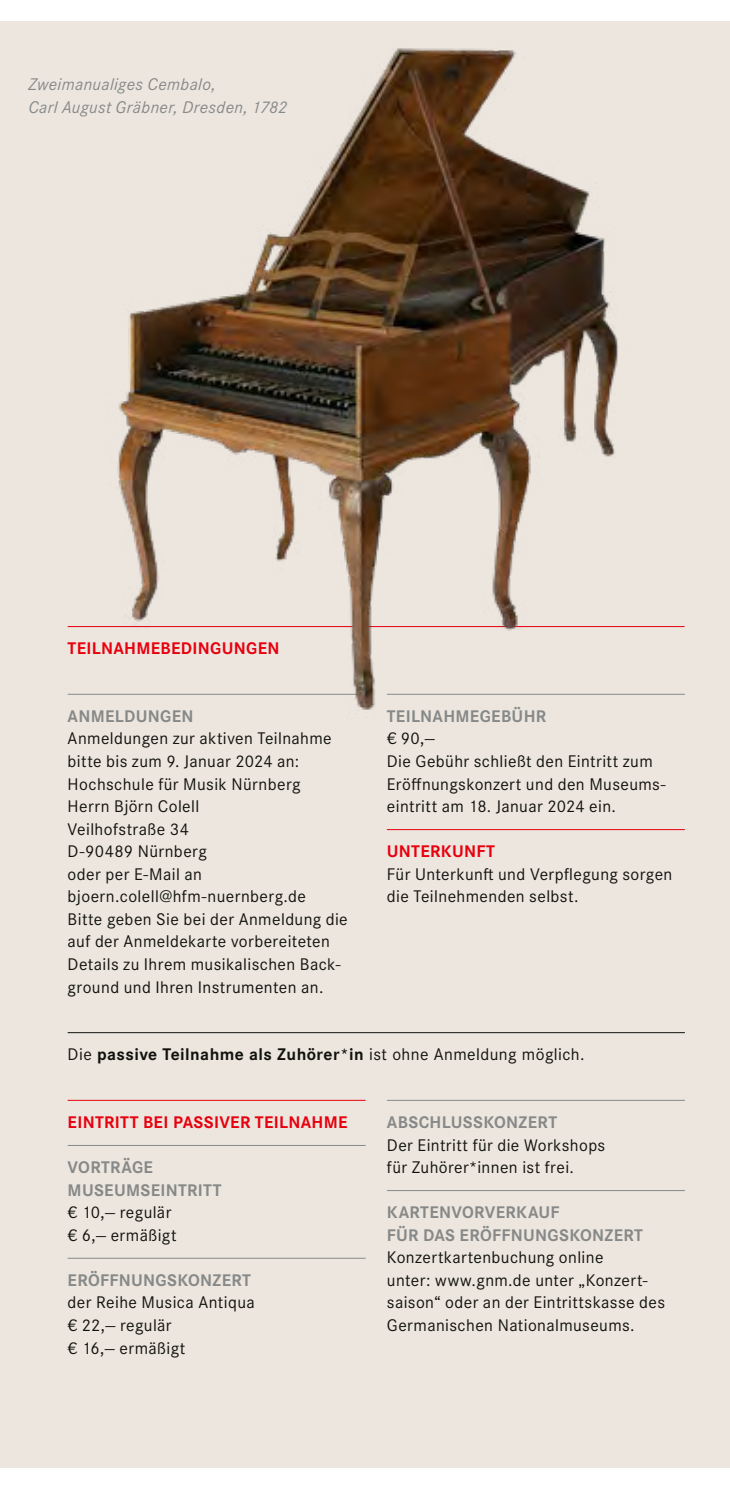
<style>
.page{position:relative;width:730px;height:1489px;background:#fff}
.page>*{position:absolute;margin:0;border:0;box-sizing:border-box;transform-origin:0 0}
.t1{font:17.5px/22.5px "Corporate S Pro";letter-spacing:.025em;color:#12120d}
.t2{font:700 17.5px/22.5px "Corporate S Pro";letter-spacing:.02em;color:#878988}
.t3{font:700 17.5px "Corporate S Pro";letter-spacing:.015em;color:#e7000e}
.t4{font:700 17.5px "Corporate S Pro";letter-spacing:.025em;color:#12120d}
.t5{font:italic 17.5px/22.5px "Corporate S Pro";letter-spacing:.02em;color:#878988}
.s1{font-weight:400}
</style>
<div class="page">
<div style="left:0;top:21px;width:730px;height:1446px;background:#ece6df"></div>
<hr style="left:68px;top:626px;width:616px;height:1px;background:#e7000e">
<hr style="left:387px;top:693px;width:298px;height:1px;background:#878988">
<hr style="left:387px;top:829px;width:298px;height:1px;background:#e7000e">
<hr style="left:68px;top:1032px;width:617px;height:1px;background:#12120d">
<hr style="left:68px;top:1099px;width:298px;height:1px;background:#e7000e">
<hr style="left:68px;top:1144px;width:298px;height:1px;background:#878988">
<hr style="left:68px;top:1257px;width:298px;height:1px;background:#878988">
<hr style="left:387px;top:1099px;width:298px;height:1px;background:#878988">
<hr style="left:387px;top:1190px;width:298px;height:1px;background:#878988">
<img style="left:67px;top:48px;width:579px;height:662px">
<p class="t5" style="left:28px;top:72px;width:261px">Zweimanualiges Cembalo,<br>Carl August Gräbner, Dresden, 1782</p>
<p class="t3" style="left:68px;top:634px;width:213px">TEILNAHMEBEDINGUNGEN</p>
<p class="t2" style="left:68px;top:703px;width:128px">ANMELDUNGEN</p>
<p class="t1" style="left:68px;top:726px;width:282px">Anmeldungen zur aktiven Teilnahme bitte bis zum 9. Januar 2024 an:<br>Hochschule für Musik Nürnberg<br>Herrn Björn Colell<br>Veilhofstraße 34<br>D-90489 Nürnberg<br>oder per E-Mail an bjoern.colell@hfm-nuernberg.de<br>Bitte geben Sie bei der Anmeldung die auf der Anmeldekarte vorbereiteten<br>Details zu Ihrem musikalischen Back&shy;ground und Ihren Instrumenten an.</p>
<p class="t2" style="left:387px;top:703px;width:161px">TEILNAHMEGEBÜHR</p>
<p class="t1" style="left:387px;top:726px;width:280px">€ 90,—<br>Die Gebühr schließt den Eintritt zum<br>Eröffnungskonzert und den Museums&shy;eintritt am 18. Januar 2024 ein.</p>
<p class="t3" style="left:387px;top:837px;width:110px">UNTERKUNFT</p>
<p class="t1" style="left:387px;top:861px;width:287px">Für Unterkunft und Verpflegung sorgen die Teilnehmenden selbst.</p>
<p class="t4" style="left:68px;top:1040px;width:518px"><span class="s1">Die</span> passive Teilnahme als Zuhörer*in <span class="s1">ist ohne Anmeldung möglich.</span></p>
<p class="t3" style="left:68px;top:1108px;width:281px">EINTRITT BEI PASSIVER TEILNAHME</p>
<p class="t2" style="left:68px;top:1154px;width:155px">VORTRÄGE<br>MUSEUMSEINTRITT</p>
<p class="t1" style="left:68px;top:1199px;width:110px">€ 10,— regulär € 6,— ermäßigt</p>
<p class="t2" style="left:68px;top:1267px;width:185px">ERÖFFNUNGSKONZERT</p>
<p class="t1" style="left:68px;top:1289px;width:189px">der Reihe Musica Antiqua € 22,— regulär<br>€ 16,— ermäßigt</p>
<p class="t2" style="left:387px;top:1109px;width:172px">ABSCHLUSSKONZERT</p>
<p class="t1" style="left:387px;top:1132px;width:220px">Der Eintritt für die Workshops für Zuhörer*innen ist frei.</p>
<p class="t2" style="left:387px;top:1199px;width:258px">KARTENVORVERKAUF<br>FÜR DAS ERÖFFNUNGSKONZERT</p>
<p class="t1" style="left:387px;top:1244px;width:280px">Konzertkartenbuchung online<br>unter: www.gnm.de unter „Konzert&shy;saison“ oder an der Eintrittskasse des Germanischen Nationalmuseums.</p>
</div>
